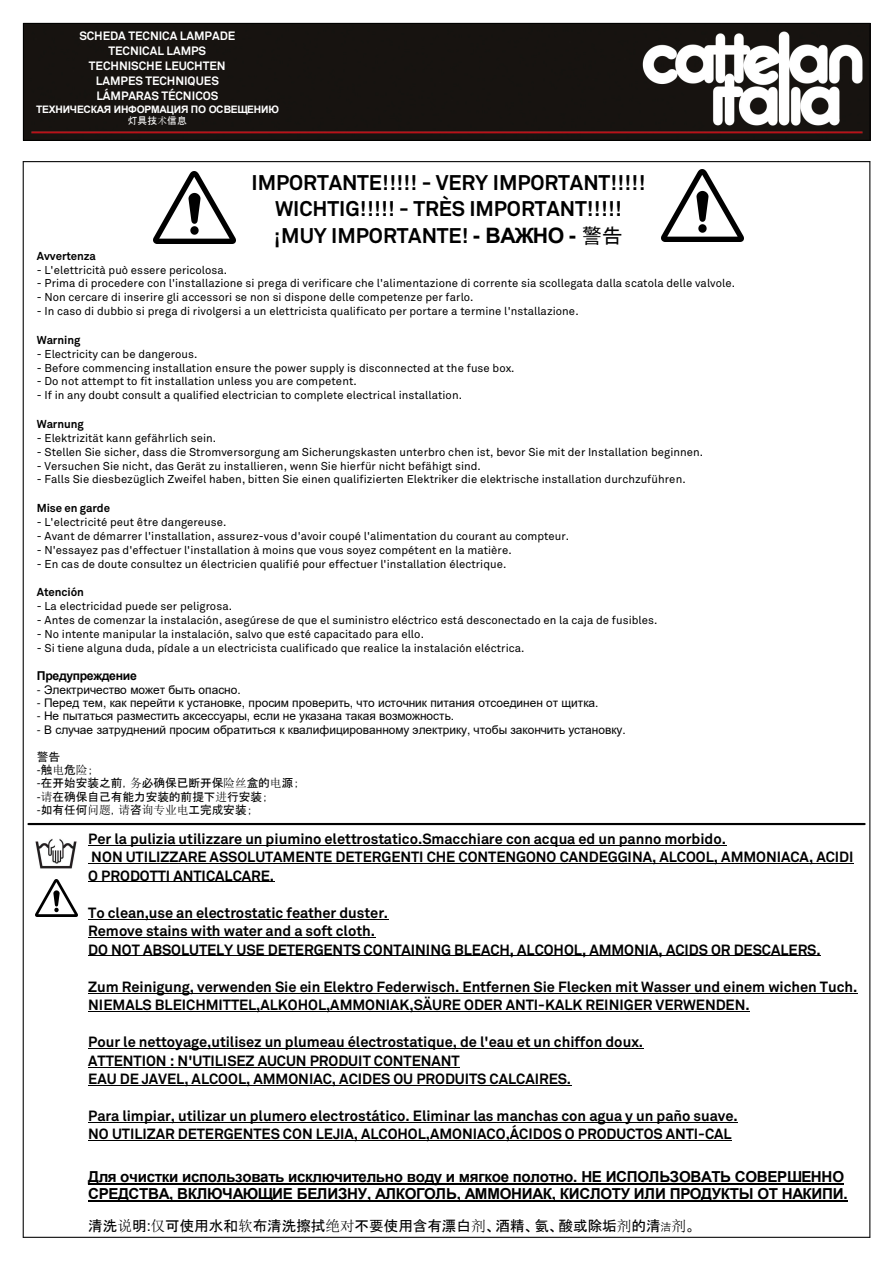
<style>
.page{position:relative;width:893px;height:1263px;background:#fff}
.page>*{position:absolute;margin:0;border:0;box-sizing:border-box;transform-origin:0 0}
.t1{font:700 21px/26.4px "Akkurat";letter-spacing:-.005em;color:#000;text-align:center}
.t2{font:700 15.15px/17px "Arial";letter-spacing:-.02em;color:#000}
.t3{font:700 14.7px/18.5px "Akkurat";letter-spacing:-.005em;color:#000}
.t4{font:14.55px "MSUI Gothic";color:#000}
.t5{font:14.55px "Sim Sun";color:#000}
.t6{font:700 12.3px "Arial";letter-spacing:-.025em;color:#000}
.t7{font:700 12px/15.1px "Akkurat";letter-spacing:-.005em;color:#fff;text-align:center}
.t8{font:11.85px "Arial";color:#000}
.t9{font:11.7px/13.4px "MSUI Gothic";color:#000}
.t10{font:11.7px "Sim Sun";color:#000}
.t11{font:700 11.4px "Akkurat";letter-spacing:-.005em;color:#000}
.t12{font:11.25px "Akkurat";color:#000}
.t13{font:10.95px "Yu Gothic UI";color:#000}
.t14{font:700 10.35px "Arial";letter-spacing:-.025em;color:#fff}
.t15{font:9.75px "MSUI Gothic";color:#fff}
.t16{font:9.75px "Sim Sun";color:#fff}
.s1{font-family:"Helvetica";font-size:21.3px}
.s2{font-family:"Arial";font-size:21.3px}
.s3{font-family:"MSUI Gothic";font-weight:400;font-size:20.4px}
.s4{font-family:"Helvetica"}
.s5{font-family:"Helvetica";font-size:11.85px}
.s6{font-family:"MSUI Gothic"}
.s7{font-family:"Sim Sun"}
.s8{font-family:"Helvetica";font-size:14.85px}
.s9{font-family:"MSUI Gothic";font-size:14.55px}
</style>
<div class="page">
<svg style="left:88px;top:845px;width:638px;height:1px"></svg>
<svg style="left:88px;top:863px;width:765px;height:1px"></svg>
<svg style="left:88px;top:919px;width:300px;height:1px"></svg>
<svg style="left:88px;top:937px;width:287px;height:1px"></svg>
<svg style="left:88px;top:993px;width:769px;height:1px"></svg>
<svg style="left:88px;top:1011px;width:662px;height:1px"></svg>
<svg style="left:88px;top:1048px;width:555px;height:1px"></svg>
<svg style="left:88px;top:1067px;width:372px;height:1px"></svg>
<svg style="left:88px;top:1085px;width:483px;height:1px"></svg>
<svg style="left:88px;top:1122px;width:650px;height:1px"></svg>
<svg style="left:88px;top:1140px;width:644px;height:1px"></svg>
<hr style="left:88px;top:1183px;width:755px;height:2px;background:#000">
<hr style="left:88px;top:1200px;width:759px;height:1px;background:#000">
<hr style="left:23px;top:161px;width:846px;height:1px;background:#000">
<hr style="left:23px;top:162px;width:1px;height:1075px;background:#000">
<hr style="left:869px;top:162px;width:1px;height:1075px;background:#000">
<hr style="left:23px;top:1237px;width:846px;height:1px;background:#000">
<hr style="left:28px;top:823px;width:836px;height:2px;background:#000">
<img style="left:35px;top:838px;width:42px;height:31px">
<img style="left:35px;top:879px;width:43px;height:38px">
<img style="left:154px;top:172px;width:81px;height:72px">
<img style="left:662px;top:170px;width:81px;height:72px">
<img style="left:24px;top:24px;width:845px;height:116px">
<hr style="left:23px;top:140px;width:847px;height:1px;background:#000">
<hr style="left:869px;top:23px;width:1px;height:117px;background:#000">
<hr style="left:23px;top:23px;width:847px;height:1px;background:#000">
<hr style="left:23px;top:23px;width:1px;height:117px;background:#000">
<p class="t7" style="left:79px;top:29px;width:157px">SCHEDA TECNICA LAMPADE<br>TECNICAL LAMPS<br>TECHNISCHE LEUCHTEN<br>LAMPES TECHNIQUES<br>LÁMPARAS TÉCNICOS</p>
<p class="t14" style="left:36px;top:105px;width:244px">ТЕХНИЧЕСКАЯ ИНФОРМАЦИЯ ПО ОСВЕЩЕНИЮ</p>
<p class="t15" style="left:128px;top:116px;width:61px">灯灯灯 灯灯</p>
<p class="t16" style="left:157px;top:116px;width:11px">术</p>
<h1 class="t1" style="left:251px;top:171px;width:395px">IMPORTANTE!!!!! - VERY IMPORTANT!!!!!<br>WICHTIG!!!!! - TRÈS IMPORTANT!!!!! ¡MUY IMPORTANTE! <span class="s1">-</span> <span class="s2">ВАЖНО</span> <span class="s1">-</span> <span class="s3">警警</span></h1>
<p class="t11" style="left:37px;top:251px;width:60px">Avvertenza</p>
<p class="t12" style="left:37px;top:265px;width:192px">- L'elettricità può essere pericolosa.</p>
<p class="t12" style="left:37px;top:279px;width:699px">- Prima di procedere con l'installazione si prega di verificare che l'alimentazione di corrente sia scollegata dalla scatola delle valvole.</p>
<p class="t12" style="left:37px;top:293px;width:438px">- Non cercare di inserire gli accessori se non si dispone delle competenze per farlo.</p>
<p class="t12" style="left:37px;top:307px;width:543px">- In caso di dubbio si prega di rivolgersi a un elettricista qualificato per portare a termine l'nstallazione.</p>
<p class="t11" style="left:37px;top:335px;width:45px">Warning</p>
<p class="t12" style="left:37px;top:350px;width:162px">- Electricity can be dangerous.</p>
<p class="t12" style="left:37px;top:363px;width:479px">- Before commencing installation ensure the power supply is disconnected at the fuse box.</p>
<p class="t12" style="left:37px;top:377px;width:321px">- Do not attempt to fit installation unless you are competent.</p>
<p class="t12" style="left:37px;top:391px;width:426px">- If in any doubt consult a qualified electrician to complete electrical installation.</p>
<p class="t11" style="left:37px;top:419px;width:48px">Warnung</p>
<p class="t12" style="left:37px;top:434px;width:181px">- Elektrizität kann gefährlich sein.</p>
<p class="t12" style="left:37px;top:448px;width:667px">- Stellen Sie sicher, dass die Stromversorgung am Sicherungskasten unterbro chen ist, bevor Sie mit der Installation beginnen.</p>
<p class="t12" style="left:37px;top:461px;width:445px">- Versuchen Sie nicht, das Gerät zu installieren, wenn Sie hierfür nicht befähigt sind.</p>
<p class="t12" style="left:37px;top:475px;width:650px">- Falls Sie diesbezüglich Zweifel haben, bitten Sie einen qualifizierten Elektriker die elektrische installation durchzuführen.</p>
<p class="t11" style="left:37px;top:503px;width:75px">Mise en garde</p>
<p class="t12" style="left:37px;top:518px;width:191px">- L'electricité peut être dangereuse.</p>
<p class="t12" style="left:37px;top:532px;width:533px">- Avant de démarrer l'installation, assurez-vous d'avoir coupé l'alimentation du courant au compteur.</p>
<p class="t12" style="left:37px;top:545px;width:476px">- N'essayez pas d'effectuer l'installation à moins que vous soyez compétent en la matière.</p>
<p class="t12" style="left:37px;top:559px;width:471px">- En cas de doute consultez un électricien qualifié pour effectuer l'installation électrique.</p>
<p class="t11" style="left:37px;top:587px;width:49px">Atención</p>
<p class="t12" style="left:37px;top:602px;width:197px">- La electricidad puede ser peligrosa.</p>
<p class="t12" style="left:37px;top:616px;width:622px">- Antes de comenzar la instalación, asegúrese de que el suministro eléctrico está desconectado en la caja de fusibles.</p>
<p class="t12" style="left:37px;top:630px;width:388px">- No intente manipular la instalación, salvo que esté capacitado para ello.</p>
<p class="t12" style="left:37px;top:643px;width:489px">- Si tiene alguna duda, pídale a un electricista cualificado que realice la instalación eléctrica.</p>
<p class="t6" style="left:37px;top:671px;width:101px">Предупреждение</p>
<p class="t8" style="left:37px;top:685px;width:205px"><span class="s4">-</span> Электричество может быть опасно<span class="s4">.</span></p>
<p class="t8" style="left:37px;top:698px;width:563px"><span class="s4">-</span> Перед тем<span class="s4">,</span> как перейти к установке<span class="s4">,</span> просим проверить<span class="s4">,</span> что источник питания отсоединен от щитка<span class="s4">.</span></p>
<p class="t8" style="left:37px;top:712px;width:418px"><span class="s4">-</span> Не пытаться разместить аксессуары<span class="s4">,</span> если не указана такая возможность<span class="s4">.</span></p>
<p class="t8" style="left:37px;top:725px;width:590px"><span class="s4">-</span> В случае затруднений просим обратиться к квалифицированному электрику<span class="s4">,</span> чтобы закончить установку<span class="s4">.</span></p>
<p class="t9" style="left:37px;top:750px;width:40px">警警<br><span class="s5">-</span>触 触</p>
<p class="t10" style="left:52px;top:764px;width:42px">电 电<span class="s6">；</span></p>
<p class="t9" style="left:37px;top:776px;width:258px"><span class="s5">-</span>在在在在在在在， 必必必必必在必<span class="s7">电务</span>必酸 必</p>
<p class="t10" style="left:130px;top:777px;width:13px">务</p>
<p class="t10" style="left:270px;top:777px;width:31px">电 <span class="s6">；</span></p>
<p class="t9" style="left:37px;top:790px;width:233px"><span class="s5">-</span><span class="s7">请</span>在必必在在可在在在在酸在在在 在在在；</p>
<p class="t10" style="left:215px;top:791px;width:13px">请</p>
<p class="t9" style="left:37px;top:803px;width:106px"><span class="s5">-</span>如可如如<span class="s7">问问</span>， 咨</p>
<p class="t9" style="left:118px;top:803px;width:136px"><span class="s7">请 请请请电</span>咨咨咨在在；</p>
<h3 class="t3" style="left:88px;top:831px;width:766px">Per la pulizia utilizzare un piumino elettrostatico.Smacchiare con acqua ed un panno morbido.<br>NON UTILIZZARE ASSOLUTAMENTE DETERGENTI CHE CONTENGONO CANDEGGINA, ALCOOL, AMMONIACA, ACIDI<br>O PRODOTTI ANTICALCARE.</h3>
<h3 class="t3" style="left:88px;top:905px;width:734px">To clean,use an electrostatic feather duster.<br>Remove stains with water and a soft cloth.<br>DO NOT ABSOLUTELY USE DETERGENTS CONTAINING BLEACH, ALCOHOL, AMMONIA, ACIDS OR DESCALERS.</h3>
<h3 class="t3" style="left:88px;top:979px;width:770px">Zum Reinigung, verwenden Sie ein Elektro Federwisch. Entfernen Sie Flecken mit Wasser und einem wichen Tuch.<br>NIEMALS BLEICHMITTEL,ALKOHOL,AMMONIAK,SÄURE ODER ANTI-KALK REINIGER VERWENDEN.</h3>
<h3 class="t3" style="left:88px;top:1034px;width:556px">Pour le nettoyage,utilisez un plumeau électrostatique, de l'eau et un chiffon doux.<br>ATTENTION : N'UTILISEZ AUCUN PRODUIT CONTENANT<br>EAU DE JAVEL, ALCOOL, AMMONIAC, ACIDES OU PRODUITS CALCAIRES.</h3>
<h3 class="t3" style="left:88px;top:1108px;width:651px">Para limpiar, utilizar un plumero electrostático. Eliminar las manchas con agua y un paño suave.<br>NO UTILIZAR DETERGENTES CON LEJIA, ALCOHOL,AMONIACO,ÁCIDOS O PRODUCTOS ANTI-CAL</h3>
<h2 class="t2" style="left:88px;top:1169px;width:760px">Для очистки использовать исключительно воду и мягкое полотно<span class="s4">.</span> НЕ ИСПОЛЬЗОВАТЬ СОВЕРШЕННО<br>СРЕДСТВА<span class="s4">,</span> ВКЛЮЧАЮЩИЕ БЕЛИЗНУ<span class="s4">,</span> АЛКОГОЛЬ<span class="s4">,</span> АММОНИАК<span class="s4">,</span> КИСЛОТУ ИЛИ ПРОДУКТЫ ОТ НАКИПИ<span class="s4">.</span></h2>
<p class="t4" style="left:88px;top:1218px;width:60px">清清 清</p>
<p class="t5" style="left:238px;top:1218px;width:16px">仅</p>
<p class="t5" style="left:471px;top:1218px;width:16px">仅</p>
<p class="t5" style="left:617px;top:1218px;width:16px">仅</p>
<p class="t5" style="left:671px;top:1218px;width:16px">仅</p>
<p class="t4" style="left:117px;top:1218px;width:544px"><span class="s7">说</span> <span class="s8">:</span><span class="s7">仅</span>可可可可可 可清清可可<span class="s7">仅仅</span>可可可可可可可可 、酒酒、氨、酸酸酸酸 酸清</p>
<p class="t13" style="left:660px;top:1217px;width:37px">洁 <span class="s9">。</span></p>
</div>
